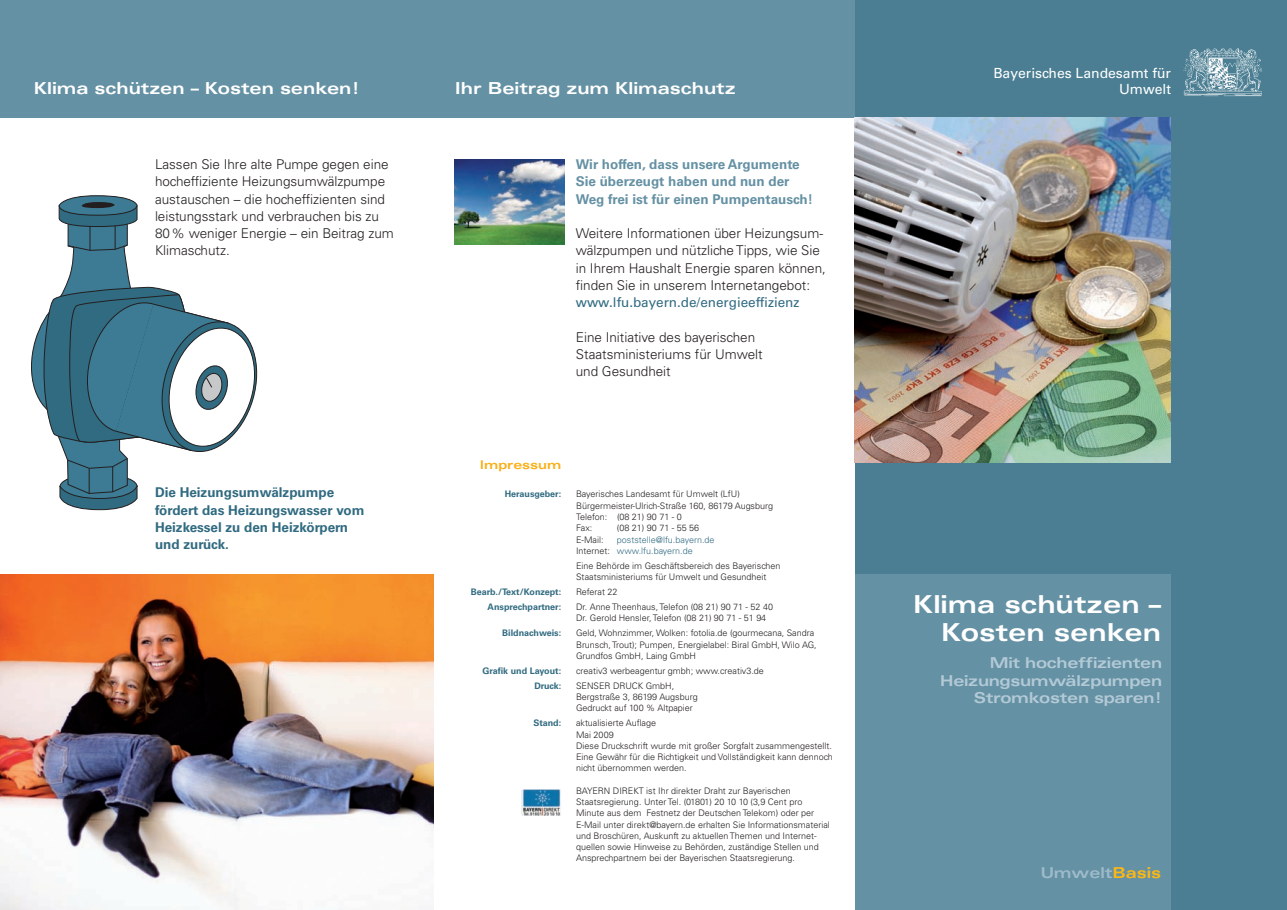
<style>
.page{position:relative;width:1287px;height:910px;background:#fff}
.page>*{position:absolute;margin:0;border:0;box-sizing:border-box;transform-origin:0 0}
.t1{font:700 expanded 24.75px/27.8px "Univers LT Std";letter-spacing:-.005em;color:#fff;text-align:right}
.t2{font:700 expanded 16.5px "Univers LT Std";letter-spacing:-.005em;color:#fff}
.t3{font:700 expanded 15px/17.2px "Univers LT Std";letter-spacing:-.02em;color:#b3cad6;text-align:right}
.t4{font:700 expanded 15px "Univers LT Std";letter-spacing:-.005em;color:#9ebbca}
.t5{font:13.95px/16.8px "Univers LT Std";color:#fff;text-align:right}
.t6{font:300 13.5px/17.2px "Univers LT Std";color:#231f20}
.t7{font:700 13.5px "Univers LT Std";color:#6591a4}
.t8{font:700 13.5px "Univers LT Std";color:#316b81}
.t9{font:700 expanded 12px "Univers LT Std";color:#faaf18}
.t10{font:300 9px/11.2px "Univers LT Std";color:#231f20}
.t11{font:700 9px "Univers LT Std";color:#316b81}
.t12{font:300 9px "Univers LT Std";color:#316b81}
.s1{font-weight:400;color:#316b81}
.s2{color:#231f20}
.s3{color:#fcb814}
</style>
<div class="page">
<div style="left:0;top:0;width:863px;height:118px;background:#6591a4"></div>
<img style="left:0;top:574px;width:433px;height:336px">
<div style="left:854px;top:0;width:432px;height:910px;background:#4b7e92"></div>
<svg style="left:31px;top:195px;width:227px;height:315px"></svg>
<img style="left:455px;top:159px;width:109px;height:85px">
<img style="left:521px;top:789px;width:40px;height:27px">
<img style="left:854px;top:118px;width:316px;height:345px">
<div style="left:854px;top:574px;width:316px;height:336px;background:#6591a4"></div>
<img style="left:1183px;top:48px;width:78px;height:49px">
<h2 class="t2" style="left:34px;top:82px;width:328px">Klima schützen – Kosten senken!</h2>
<h2 class="t2" style="left:455px;top:82px;width:282px">Ihr Beitrag zum Klimaschutz</h2>
<p class="t6" style="left:155px;top:156px;width:235px">Lassen Sie Ihre alte Pumpe gegen eine</p>
<p class="t7" style="left:576px;top:159px;width:225px">Wir hoffen, dass unsere Argumente</p>
<p class="t6" style="left:155px;top:174px;width:232px">hocheffiziente Heizungsumwälzpumpe</p>
<p class="t7" style="left:576px;top:176px;width:215px">Sie überzeugt haben und nun der</p>
<p class="t6" style="left:155px;top:191px;width:231px">austauschen – die hocheffizienten sind</p>
<p class="t7" style="left:576px;top:193px;width:239px">Weg frei ist für einen Pumpentausch!</p>
<p class="t6" style="left:155px;top:208px;width:240px">leistungsstark und verbrauchen bis zu<br>80 % weniger Energie – ein Beitrag zum</p>
<p class="t6" style="left:576px;top:225px;width:249px">Weitere Informationen über Heizungsum-</p>
<p class="t6" style="left:155px;top:243px;width:76px">Klimaschutz.</p>
<p class="t6" style="left:576px;top:243px;width:252px">wälzpumpen und nützliche Tipps, wie Sie in Ihrem Haushalt Energie sparen können, finden Sie in unserem Internetangebot: <span class="s1">www.lfu.bayern.de/energieeffizienz</span></p>
<p class="t6" style="left:576px;top:329px;width:188px">Eine Initiative des bayerischen<br>Staatsministeriums für Umwelt und Gesundheit</p>
<h6 class="t9" style="left:480px;top:460px;width:83px">Impressum</h6>
<p class="t8" style="left:155px;top:487px;width:181px">Die Heizungsumwälzpumpe</p>
<p class="t11" style="left:505px;top:491px;width:58px">Herausgeber:</p>
<p class="t10" style="left:576px;top:489px;width:198px">Bayerisches Landesamt für Umwelt (LfU)<br>Bürgermeister-Ulrich-Straße 160, 86179 Augsburg</p>
<h5 class="t8" style="left:155px;top:504px;width:211px">fördert das Heizungswasser vom</h5>
<p class="t10" style="left:576px;top:512px;width:107px">Telefon: (08 21) 90 71 - 0</p>
<p class="t8" style="left:155px;top:521px;width:195px">Heizkessel zu den Heizkörpern</p>
<p class="t10" style="left:576px;top:523px;width:18px">Fax:</p>
<p class="t10" style="left:617px;top:523px;width:84px">(08 21) 90 71 - 55 56</p>
<p class="t10" style="left:576px;top:534px;width:29px">E-Mail:</p>
<p class="t12" style="left:617px;top:536px;width:99px">poststelle@lfu.bayern.de</p>
<h5 class="t8" style="left:155px;top:539px;width:75px">und zurück.</h5>
<p class="t12" style="left:576px;top:547px;width:118px"><span class="s2">Internet:</span> www.lfu.bayern.de</p>
<p class="t10" style="left:576px;top:560px;width:206px">Eine Behörde im Geschäftsbereich des Bayerischen<br>Staatsministeriums für Umwelt und Gesundheit</p>
<h6 class="t11" style="left:470px;top:588px;width:92px">Bearb./Text/Konzept:</h6>
<h6 class="t10" style="left:576px;top:587px;width:43px">Referat 22</h6>
<p class="t11" style="left:487px;top:603px;width:75px">Ansprechpartner:</p>
<p class="t10" style="left:576px;top:602px;width:198px">Dr. Anne Theenhaus, Telefon (08 21) 90 71 - 52 40<br>Dr. Gerold Hensler, Telefon (08 21) 90 71 - 51 94</p>
<p class="t11" style="left:502px;top:629px;width:60px">Bildnachweis:</p>
<p class="t10" style="left:576px;top:628px;width:242px">Geld, Wohnzimmer, Wolken: fotolia.de (gourmecana, Sandra<br>Brunsch, Trout); Pumpen, Energielabel: Biral GmbH, Wilo AG,<br>Grundfos GmbH, Laing GmbH</p>
<p class="t11" style="left:482px;top:667px;width:80px">Grafik und Layout:</p>
<p class="t10" style="left:576px;top:665px;width:189px">creativ3 werbeagentur gmbh; www.creativ3.de</p>
<p class="t11" style="left:534px;top:682px;width:28px">Druck:</p>
<p class="t10" style="left:576px;top:680px;width:123px">SENSER DRUCK GmbH,<br>Bergstraße 3, 86199 Augsburg<br>Gedruckt auf 100 % Altpapier</p>
<p class="t11" style="left:533px;top:719px;width:29px">Stand:</p>
<p class="t10" style="left:576px;top:718px;width:258px">aktualisierte Auflage<br>Mai 2009<br>Diese Druckschrift wurde mit großer Sorgfalt zusammengestellt.<br>Eine Gewähr für die Richtigkeit und Vollständigkeit kann dennoch nicht übernommen werden.</p>
<p class="t10" style="left:576px;top:785px;width:255px">BAYERN DIREKT ist Ihr direkter Draht zur Bayerischen Staatsregierung. Unter Tel. (01801) 20 10 10 (3,9 Cent pro Minute aus dem Festnetz der Deutschen Telekom) oder per E-Mail unter direkt@bayern.de erhalten Sie Informationsmaterial und Broschüren, Auskunft zu aktuellen Themen und Internet&shy;quellen sowie Hinweise zu Behörden, zuständige Stellen und Ansprechpartnern bei der Bayerischen Staatsregierung.</p>
<h2 class="t5" style="left:993px;top:65px;width:179px">Bayerisches Landesamt für<br>Umwelt</h2>
<h1 class="t1" style="left:913px;top:592px;width:249px">Klima schützen –<br>Kosten senken</h1>
<h1 class="t3" style="left:940px;top:655px;width:223px">Mit hocheffizienten<br>Heizungsumwälzpumpen<br>Stromkosten sparen!</h1>
<h3 class="t4" style="left:1040px;top:866px;width:122px">Umwelt<span class="s3">Basis</span></h3>
</div>
